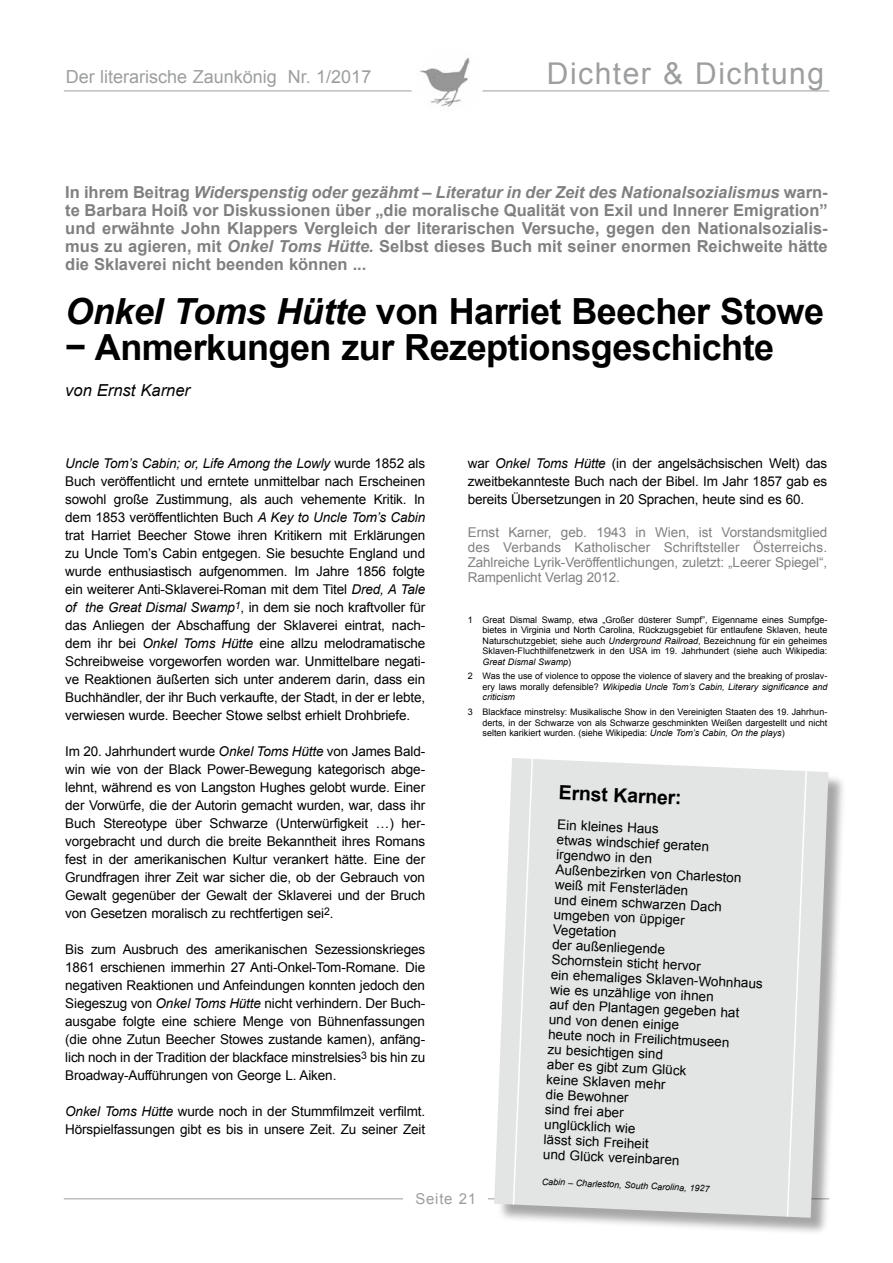
<style>
.page{position:relative;width:893px;height:1263px;background:#fff}
.page>*{position:absolute;margin:0;border:0;box-sizing:border-box;transform-origin:0 0}
.t1{font:700 36px/36px "Arial";letter-spacing:-.015em;color:#000}
.t2{font:30px "Arial";letter-spacing:.05em;color:#9c9e9f}
.t3{font:700 19.5px "Arial";color:#000}
.t4{font:18px "Arial";color:#9c9e9f}
.t5{font:700 16.5px/18px "Arial";color:#808080;text-align:justify}
.t6{font:italic 16.5px "Arial";color:#000}
.t7{font:15px "Arial";letter-spacing:.05em;color:#9c9e9f}
.t8{font:13.5px/18px "Arial";letter-spacing:-.01em;color:#000;text-align:justify}
.t9{font:13.5px/15px "Arial";letter-spacing:-.01em;color:#808080;text-align:justify}
.t10{font:9px/10.5px "Arial";color:#000;text-align:justify}
.t11{font:italic 9px "Arial";color:#000}
.s1{font-style:italic}
</style>
<div class="page">
<hr style="left:64px;top:91px;width:765px;height:1px;background:#9c9e9f">
<div style="left:410px;top:45px;width:69px;height:69px;background:#fff;border-radius:50%"></div>
<hr style="left:64px;top:1198px;width:765px;height:1px;background:#9c9e9f">
<div style="left:404px;top:1191px;width:84px;height:27px;background:#fff"></div>
<img style="left:420px;top:57px;width:60px;height:50px">
<div style="left:415px;top:45px;width:69px;height:69px;border:1px solid #fff;border-radius:50%"></div>
<div style="left:496px;top:761px;width:351px;height:475px;background:#000;opacity:.35"></div>
<svg style="left:494px;top:759px;width:334px;height:459px;background:#e2e3e3"></svg>
<svg style="left:512px;top:758px;width:22px;height:448px;background:#e4e5e5"></svg>
<svg style="left:786px;top:769px;width:22px;height:449px;background:#e4e5e5"></svg>
<h3 class="t4" style="left:66px;top:65px;width:307px">Der literarische Zaunkönig Nr. 1/2017</h3>
<h2 class="t2" style="left:547px;top:54px;width:279px">Dichter &amp; Dichtung</h2>
<p class="t5" style="left:65px;top:184px;width:764px">In ihrem Beitrag <span class="s1">Widerspenstig oder gezähmt – Literatur in der Zeit des Nationalsozialismus</span> warn&shy;te Barbara Hoiß vor Diskussionen über „die moralische Qualität von Exil und Innerer Emigration” und erwähnte John Klappers Vergleich der literarischen Versuche, gegen den Nationalsozialis&shy;mus zu agieren, mit <span class="s1">Onkel Toms Hütte.</span> Selbst dieses Buch mit seiner enormen Reichweite hätte die Sklaverei nicht beenden können ...</p>
<h1 class="t1" style="left:65px;top:295px;width:760px"><span class="s1">Onkel Toms Hütte</span> von Harriet Beecher Stowe − Anmerkungen zur Rezeptionsgeschichte</h1>
<p class="t6" style="left:65px;top:380px;width:126px">von Ernst Karner</p>
<p class="t8" style="left:65px;top:454px;width:361px"><span class="s1">Uncle Tom’s Cabin; or, Life Among the Lowly</span> wurde 1852 als Buch veröffentlicht und erntete unmittelbar nach Erscheinen sowohl große Zustimmung, als auch vehemente Kritik. In dem 1853 veröffentlichten Buch <span class="s1">A Key to Uncle Tom’s Cabin </span>trat Harriet Beecher Stowe ihren Kritikern mit Erklärungen zu Uncle Tom’s Cabin entgegen. Sie besuchte England und wurde enthusiastisch aufgenommen. Im Jahre 1856 folgte ein weiterer Anti-Sklaverei-Roman mit dem Titel <span class="s1">Dred, A Tale of the Great Dismal Swamp</span><sup>1</sup>, in dem sie noch kraftvoller für das Anliegen der Abschaffung der Sklaverei eintrat, nach&shy;dem ihr bei <span class="s1">Onkel Toms Hütte</span> eine allzu melodramatische Schreibweise vorgeworfen worden war. Unmittelbare negati&shy;ve Reaktionen äußerten sich unter anderem darin, dass ein Buchhändler, der ihr Buch verkaufte, der Stadt, in der er lebte, verwiesen wurde. Beecher Stowe selbst erhielt Drohbriefe.</p>
<p class="t8" style="left:65px;top:742px;width:361px">Im 20. Jahrhundert wurde <span class="s1">Onkel Toms Hütte</span> von James Bald&shy;win wie von der Black Power-Bewegung kategorisch abge&shy;lehnt, während es von Langston Hughes gelobt wurde. Einer der Vorwürfe, die der Autorin gemacht wurden, war, dass ihr Buch Stereotype über Schwarze (Unterwürfigkeit …) her&shy;vorgebracht und durch die breite Bekanntheit ihres Romans fest in der amerikanischen Kultur verankert hätte. Eine der Grundfragen ihrer Zeit war sicher die, ob der Gebrauch von Gewalt gegenüber der Gewalt der Sklaverei und der Bruch von Gesetzen moralisch zu rechtfertigen sei<sup>2</sup>.</p>
<p class="t8" style="left:65px;top:940px;width:361px">Bis zum Ausbruch des amerikanischen Sezessionskrieges 1861 erschienen immerhin 27 Anti-Onkel-Tom-Romane. Die negativen Reaktionen und Anfeindungen konnten jedoch den Siegeszug von <span class="s1">Onkel Toms Hütte</span> nicht verhindern. Der Buch&shy;ausgabe folgte eine schiere Menge von Bühnenfassungen (die ohne Zutun Beecher Stowes zustande kamen), anfäng&shy;lich noch in der Tradition der blackface minstrelsies<sup>3</sup> bis hin zu Broadway-Aufführungen von George L. Aiken.</p>
<p class="t8" style="left:65px;top:1102px;width:361px"><span class="s1">Onkel Toms Hütte</span> wurde noch in der Stummfilmzeit verfilmt.<br>Hörspielfassungen gibt es bis in unsere Zeit. Zu seiner Zeit</p>
<p class="t8" style="left:468px;top:454px;width:361px">war <span class="s1">Onkel Toms Hütte</span> (in der angelsächsischen Welt) das zweitbekannteste Buch nach der Bibel. Im Jahr 1857 gab es bereits Übersetzungen in 20 Sprachen, heute sind es 60.</p>
<p class="t9" style="left:468px;top:525px;width:361px">Ernst Karner, geb. 1943 in Wien, ist Vorstandsmitglied des Verbands Katholischer Schriftsteller Österreichs.<br>Zahlreiche Lyrik-Veröffentlichungen, zuletzt: „Leerer Spiegel“, Rampenlicht Verlag 2012.</p>
<p class="t10" style="left:483px;top:614px;width:346px;text-indent:-15px">1 Great Dismal Swamp, etwa „Großer düsterer Sumpf”, Eigenname eines Sumpfge&shy;bietes in Virginia und North Carolina, Rückzugsgebiet für entlaufene Sklaven, heute Naturschutzgebiet; siehe auch <span class="s1">Underground Railroad</span>, Bezeichnung für ein geheimes Sklaven-Fluchthilfenetzwerk in den USA im 19. Jahrhundert (siehe auch Wikipedia:<br><span class="s1">Great Dismal Swamp</span>)</p>
<p class="t10" style="left:483px;top:671px;width:346px;text-indent:-15px">2 Was the use of violence to oppose the violence of slavery and the breaking of proslav&shy;ery laws morally defensible? <span class="s1">Wikipedia Uncle Tom’s Cabin, Literary significance and criticism</span></p>
<p class="t10" style="left:483px;top:707px;width:346px;text-indent:-15px">3 Blackface minstrelsy: Musikalische Show in den Vereinigten Staaten des 19. Jahrhun&shy;derts, in der Schwarze von als Schwarze geschminkten Weißen dargestellt und nicht selten karikiert wurden. (siehe Wikipedia: <span class="s1">Uncle Tom’s Cabin, On the plays</span>)</p>
<h3 class="t3" style="left:559px;top:780px;width:124px;rotate:2deg">Ernst Karner:</h3>
<p class="t8" style="left:558px;top:817px;width:215px;line-height:15px;text-align:left;rotate:3deg">Ein kleines Haus<br>etwas windschief geraten<br>irgendwo in den<br>Außenbezirken von Charleston weiß mit Fensterläden<br>und einem schwarzen Dach umgeben von üppiger<br>Vegetation<br>der außenliegende<br>Schornstein sticht hervor<br>ein ehemaliges Sklaven-Wohnhaus wie es unzählige von ihnen<br>auf den Plantagen gegeben hat und von denen einige<br>heute noch in Freilichtmuseen<br>zu besichtigen sind<br>aber es gibt zum Glück<br>keine Sklaven mehr<br>die Bewohner<br>sind frei aber<br>unglücklich wie<br>lässt sich Freiheit<br>und Glück vereinbaren</p>
<p class="t11" style="left:542px;top:1176px;width:169px;rotate:2deg">Cabin – Charleston, South Carolina, 1927</p>
<p class="t7" style="left:415px;top:1188px;width:62px">Seite 21</p>
</div>
